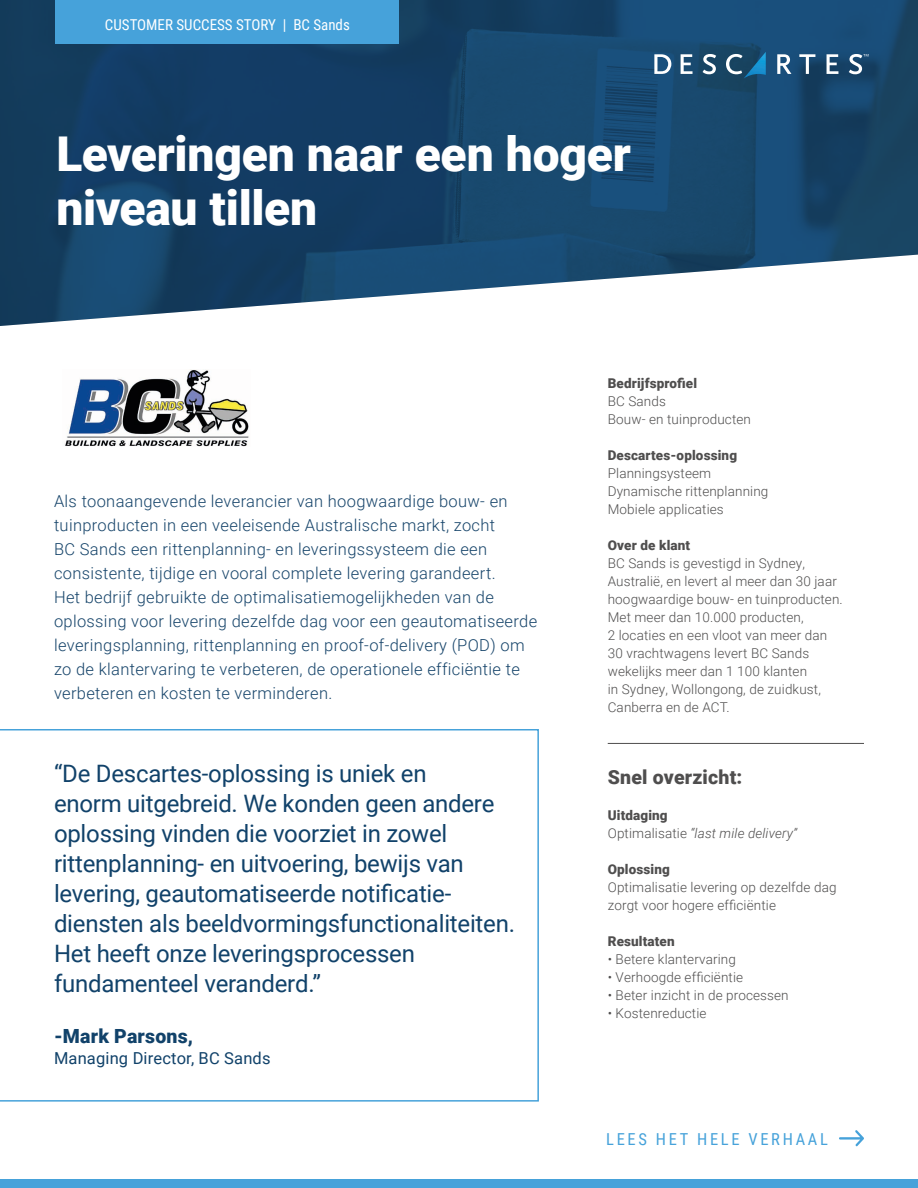
<style>
.page{position:relative;width:918px;height:1188px;background:#fff}
.page>*{position:absolute;margin:0;border:0;box-sizing:border-box;transform-origin:0 0}
.t1{font:900 48px/54px "Roboto";letter-spacing:-.005em;color:#fff}
.t2{font:24px/30px "Roboto";letter-spacing:-.01em;color:#11426a}
.t3{font:900 19.5px "Roboto";letter-spacing:.01em;color:#4f4e4e}
.t4{font:900 19.5px "Roboto";letter-spacing:.01em;color:#11426a}
.t5{font:300 16.5px/24px "Roboto";letter-spacing:.02em;color:#16446a}
.t6{font:16.5px "Roboto";letter-spacing:.01em;color:#11426a}
.t7{font:16.5px "Roboto Condensed";letter-spacing:.16em;color:#46a2da}
.t8{font:15px "Roboto Condensed";color:#fff}
.t9{font:300 13.5px/18px "Roboto";letter-spacing:.01em;color:#4f4e4e}
.t10{font:900 13.5px "Roboto";letter-spacing:.01em;color:#4f4e4e}
.t11{font:italic 300 13.5px/18px "Roboto";letter-spacing:.01em;color:#4f4e4e}
.s1{font-weight:900;font-style:normal}
.s2{font-style:normal}
</style>
<div class="page">
<img style="left:0;top:0;width:918px;height:326px">
<hr style="left:608px;top:743px;width:256px;height:1px;background:#4f4e4e">
<svg style="left:0;top:729px;width:539px;height:373px"></svg>
<svg style="left:839px;top:1130px;width:25px;height:16px"></svg>
<div style="left:55px;top:0;width:344px;height:43px;background:#46a2da"></div>
<div style="left:0;top:1179px;width:918px;height:9px;background:#46a2da"></div>
<svg style="left:681px;top:54px;width:12px;height:20px"></svg>
<svg style="left:703px;top:54px;width:13px;height:20px"></svg>
<svg style="left:726px;top:52px;width:40px;height:27px"></svg>
<svg style="left:654px;top:54px;width:17px;height:20px"></svg>
<svg style="left:777px;top:54px;width:14px;height:20px"></svg>
<svg style="left:799px;top:54px;width:16px;height:20px"></svg>
<svg style="left:827px;top:54px;width:11px;height:20px"></svg>
<svg style="left:849px;top:54px;width:20px;height:20px"></svg>
<img style="left:65px;top:369px;width:184px;height:78px">
<p class="t8" style="left:105px;top:14px;width:246px">CUSTOMER SUCCESS STORY | BC Sands</p>
<h1 class="t1" style="left:56px;top:125px;width:576px">Leveringen naar een hoger niveau tillen</h1>
<p class="t5" style="left:54px;top:488px;width:485px">Als toonaangevende leverancier van hoogwaardige bouw- en tuinproducten in een veeleisende Australische markt, zocht<br>BC Sands een rittenplanning- en leveringssysteem die een consistente, tijdige en vooral complete levering garandeert.<br>Het bedrijf gebruikte de optimalisatiemogelijkheden van de oplossing voor levering dezelfde dag voor een geautomatiseerde leveringsplanning, rittenplanning en proof-of-delivery (POD) om zo de klantervaring te verbeteren, de operationele efficiëntie te verbeteren en kosten te verminderen.</p>
<p class="t2" style="left:54px;top:758px;width:463px">“De Descartes-oplossing is uniek en<br>enorm uitgebreid. We konden geen andere oplossing vinden die voorziet in zowel rittenplanning- en uitvoering, bewijs van levering, geautomatiseerde notificatie&shy;diensten als beeldvormingsfunctionaliteiten.<br>Het heeft onze leveringsprocessen fundamenteel veranderd.”</p>
<h3 class="t4" style="left:54px;top:1022px;width:141px">-Mark Parsons,</h3>
<p class="t6" style="left:54px;top:1047px;width:218px">Managing Director, BC Sands</p>
<p class="t10" style="left:608px;top:374px;width:91px">Bedrijfsprofiel</p>
<p class="t9" style="left:608px;top:392px;width:145px">BC Sands<br>Bouw- en tuinproducten</p>
<p class="t10" style="left:608px;top:446px;width:131px">Descartes-oplossing</p>
<p class="t9" style="left:608px;top:464px;width:162px">Planningsysteem<br>Dynamische rittenplanning<br>Mobiele applicaties</p>
<p class="t10" style="left:608px;top:536px;width:84px">Over de klant</p>
<p class="t9" style="left:608px;top:554px;width:237px">BC Sands is gevestigd in Sydney,<br>Australië, en levert al meer dan 30 jaar hoogwaardige bouw- en tuinproducten.<br>Met meer dan 10.000 producten,<br>2 locaties en een vloot van meer dan<br>30 vrachtwagens levert BC Sands wekelijks meer dan 1 100 klanten<br>in Sydney, Wollongong, de zuidkust,<br>Canberra en de ACT.</p>
<h3 class="t3" style="left:608px;top:764px;width:136px">Snel overzicht:</h3>
<p class="t11" style="left:608px;top:806px;width:191px"><span class="s1">Uitdaging<br></span><span class="s2">Optimalisatie</span> “last mile delivery”</p>
<p class="t10" style="left:608px;top:860px;width:64px">Oplossing</p>
<p class="t9" style="left:608px;top:878px;width:230px">Optimalisatie levering op dezelfde dag zorgt voor hogere efficiëntie</p>
<p class="t10" style="left:608px;top:932px;width:68px">Resultaten</p>
<p class="t9" style="left:608px;top:950px;width:130px">• Betere klantervaring</p>
<p class="t9" style="left:608px;top:968px;width:137px">• Verhoogde efficiëntie</p>
<p class="t9" style="left:608px;top:986px;width:182px">• Beter inzicht in de processen</p>
<p class="t9" style="left:608px;top:1004px;width:100px">• Kostenreductie</p>
<p class="t7" style="left:606px;top:1127px;width:223px">LEES HET HELE VERHAAL</p>
</div>
